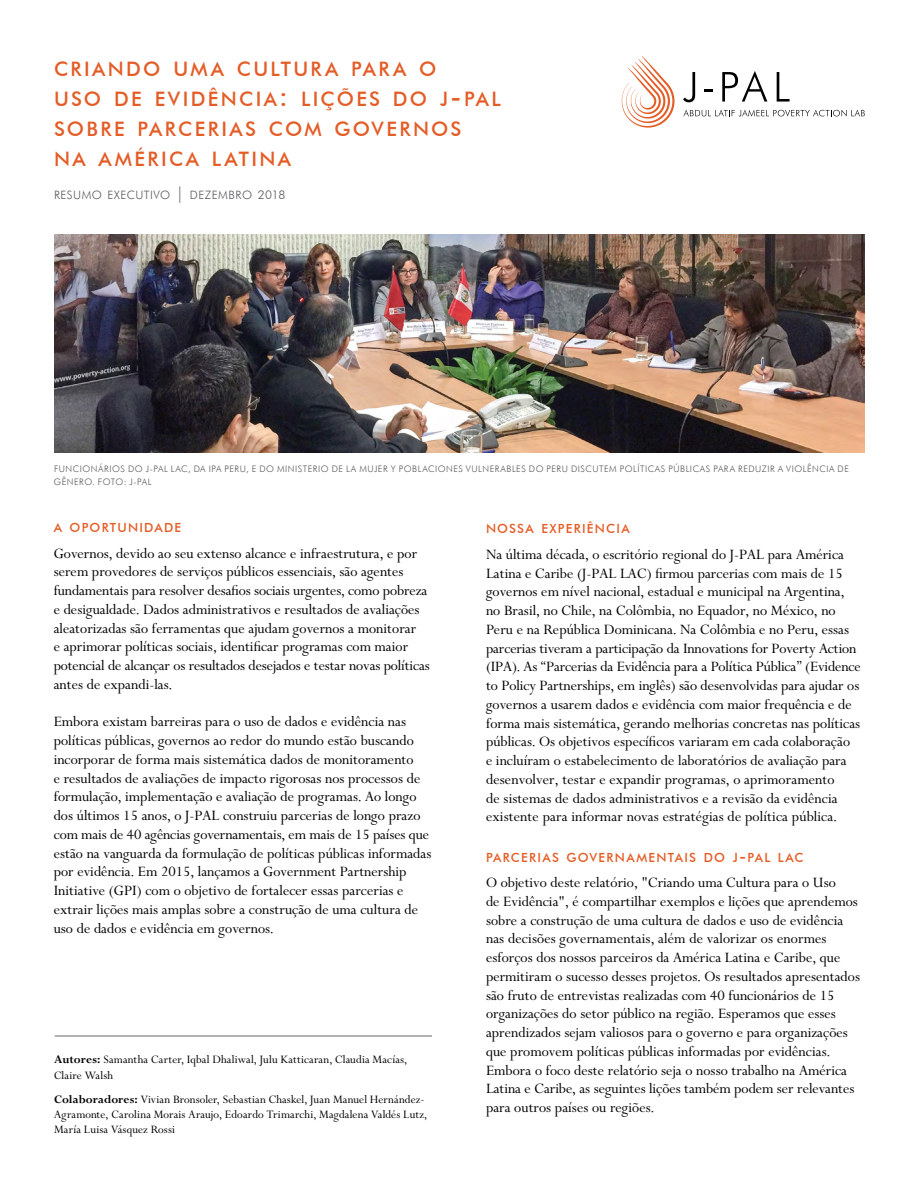
<style>
.page{position:relative;width:918px;height:1188px;background:#fff}
.page>*{position:absolute;margin:0;border:0;box-sizing:border-box;transform-origin:0 0}
.t1{font:500 19.95px/30px "Futura BT";letter-spacing:.115em;color:#e45c26}
.t2{font:16.2px/18.8px "Perpetua MT Std";color:#000}
.t3{font:12.75px/15.3px "Perpetua MT Std";letter-spacing:.01em;color:#000}
.t4{font:500 12.6px "Futura BT";letter-spacing:.095em;color:#e45c26}
.t5{font:300 11.55px "Futura BT";letter-spacing:.045em;color:#58595b}
.t6{font:300 9px "Futura BT";letter-spacing:.06em;color:#58595b}
.s1{font-size:28.5px}
.s2{font-size:16.5px}
.s3{font-size:12px}
.s4{font-weight:700}
.s5{font-size:18px}
</style>
<div class="page">
<svg style="left:683px;top:72px;width:12px;height:30px"></svg>
<svg style="left:705px;top:89px;width:8px;height:3px"></svg>
<svg style="left:722px;top:71px;width:45px;height:31px"></svg>
<svg style="left:777px;top:72px;width:13px;height:30px"></svg>
<svg style="left:683px;top:110px;width:182px;height:7px"></svg>
<svg style="left:622px;top:55px;width:53px;height:73px"></svg>
<img style="left:54px;top:235px;width:811px;height:218px">
<hr style="left:55px;top:1036px;width:377px;height:1px;background:#636466">
<p class="t1" style="left:54px;top:53px;width:448px">CRIANDO UMA CULTURA PARA O<br>USO DE EVIDÊNCIA<span class="s1">:</span> LIÇÕES DO J<span class="s1">-</span>PAL<br>SOBRE PARCERIAS COM GOVERNOS<br>NA AMÉRICA LATINA</p>
<p class="t5" style="left:54px;top:188px;width:233px">RESUMO EXECUTIVO <span class="s2">|</span> DEZEMBRO <span class="s3">2018</span></p>
<p class="t6" style="left:54px;top:463px;width:26px">FU NCIO</p>
<p class="t6" style="left:91px;top:463px;width:20px">NÁRIOS</p>
<p class="t6" style="left:128px;top:463px;width:108px">DO J-PAL LAC, DA I PA PERU</p>
<p class="t6" style="left:246px;top:463px;width:55px">, EDO MINISTERIO</p>
<p class="t6" style="left:332px;top:463px;width:103px">DE LA MUJER Y POB LACIO</p>
<p class="t6" style="left:446px;top:463px;width:112px">NES VU LNERABLES DO PERU</p>
<p class="t6" style="left:571px;top:463px;width:7px">DISCUTEM</p>
<p class="t6" style="left:620px;top:463px;width:125px">POLÍTICAS PÚBLICAS PARA REDUZIR</p>
<p class="t6" style="left:778px;top:463px;width:15px">A VIO</p>
<p class="t6" style="left:803px;top:463px;width:41px">LÊNCIA DE</p>
<p class="t6" style="left:54px;top:476px;width:27px">GÊNERO</p>
<p class="t6" style="left:92px;top:476px;width:19px">. FOTO</p>
<p class="t6" style="left:124px;top:476px;width:29px">: J-PAL</p>
<p class="t4" style="left:54px;top:520px;width:129px">A OPORTUNIDADE</p>
<p class="t2" style="left:54px;top:544px;width:378px">Governos, devido ao seu extenso alcance e infraestrutura, e por serem provedores de serviços públicos essenciais, são agentes fundamentais para resolver desafios sociais urgentes, como pobreza e desigualdade. Dados administrativos e resultados de avaliações aleatorizadas são ferramentas que ajudam governos a monitorar<br>e aprimorar políticas sociais, identificar programas com maior potencial de alcançar os resultados desejados e testar novas políticas antes de expandi-las.</p>
<p class="t2" style="left:54px;top:713px;width:379px">Embora existam barreiras para o uso de dados e evidência nas políticas públicas, governos ao redor do mundo estão buscando incorporar de forma mais sistemática dados de monitoramento<br>e resultados de avaliações de impacto rigorosas nos processos de formulação, implementação e avaliação de programas. Ao longo dos últimos 15 anos, o J-PAL construiu parcerias de longo prazo com mais de 40 agências governamentais, em mais de 15 países que estão na vanguarda da formulação de políticas públicas informadas por evidência. Em 2015, lançamos a Government Partnership Initiative (GPI) com o objetivo de fortalecer essas parcerias e extrair lições mais amplas sobre a construção de uma cultura de uso de dados e evidência em governos.</p>
<p class="t3" style="left:54px;top:1053px;width:355px"><span class="s4">Autores:</span> Samantha Carter, Iqbal Dhaliwal, Julu Katticaran, Claudia Macías,<br>Claire Walsh</p>
<p class="t3" style="left:54px;top:1092px;width:375px"><span class="s4">Colaboradores:</span> Vivian Bronsoler, Sebastian Chaskel, Juan Manuel Hernández-<br>Agramonte, Carolina Morais Araujo, Edoardo Trimarchi, Magdalena Valdés Lutz,<br>María Luisa Vásquez Rossi</p>
<p class="t4" style="left:486px;top:521px;width:145px">NOSSA EXPERIÊNCIA</p>
<p class="t2" style="left:486px;top:545px;width:376px">Na última década, o escritório regional do J-PAL para América Latina e Caribe (J-PAL LAC) firmou parcerias com mais de 15 governos em nível nacional, estadual e municipal na Argentina, no Brasil, no Chile, na Colômbia, no Equador, no México, no Peru e na República Dominicana. Na Colômbia e no Peru, essas parcerias tiveram a participação da Innovations for Poverty Action (IPA). As “Parcerias da Evidência para a Política Pública” (Evidence to Policy Partnerships, em inglês) são desenvolvidas para ajudar os governos a usarem dados e evidência com maior frequência e de forma mais sistemática, gerando melhorias concretas nas políticas públicas. Os objetivos específicos variaram em cada colaboração<br>e incluíram o estabelecimento de laboratórios de avaliação para desenvolver, testar e expandir programas, o aprimoramento<br>de sistemas de dados administrativos e a revisão da evidência existente para informar novas estratégias de política pública.</p>
<p class="t4" style="left:486px;top:850px;width:319px">PARCERIAS GOVERNAMENTAIS DO J<span class="s5">-</span>PAL LAC</p>
<p class="t2" style="left:486px;top:874px;width:376px">O objetivo deste relatório, "Criando uma Cultura para o Uso<br>de Evidência", é compartilhar exemplos e lições que aprendemos sobre a construção de uma cultura de dados e uso de evidência nas decisões governamentais, além de valorizar os enormes esforços dos nossos parceiros da América Latina e Caribe, que permitiram o sucesso desses projetos. Os resultados apresentados são fruto de entrevistas realizadas com 40 funcionários de 15 organizações do setor público na região. Esperamos que esses aprendizados sejam valiosos para o governo e para organizações que promovem políticas públicas informadas por evidências.<br>Embora o foco deste relatório seja o nosso trabalho na América Latina e Caribe, as seguintes lições também podem ser relevantes para outros países ou regiões.</p>
</div>
